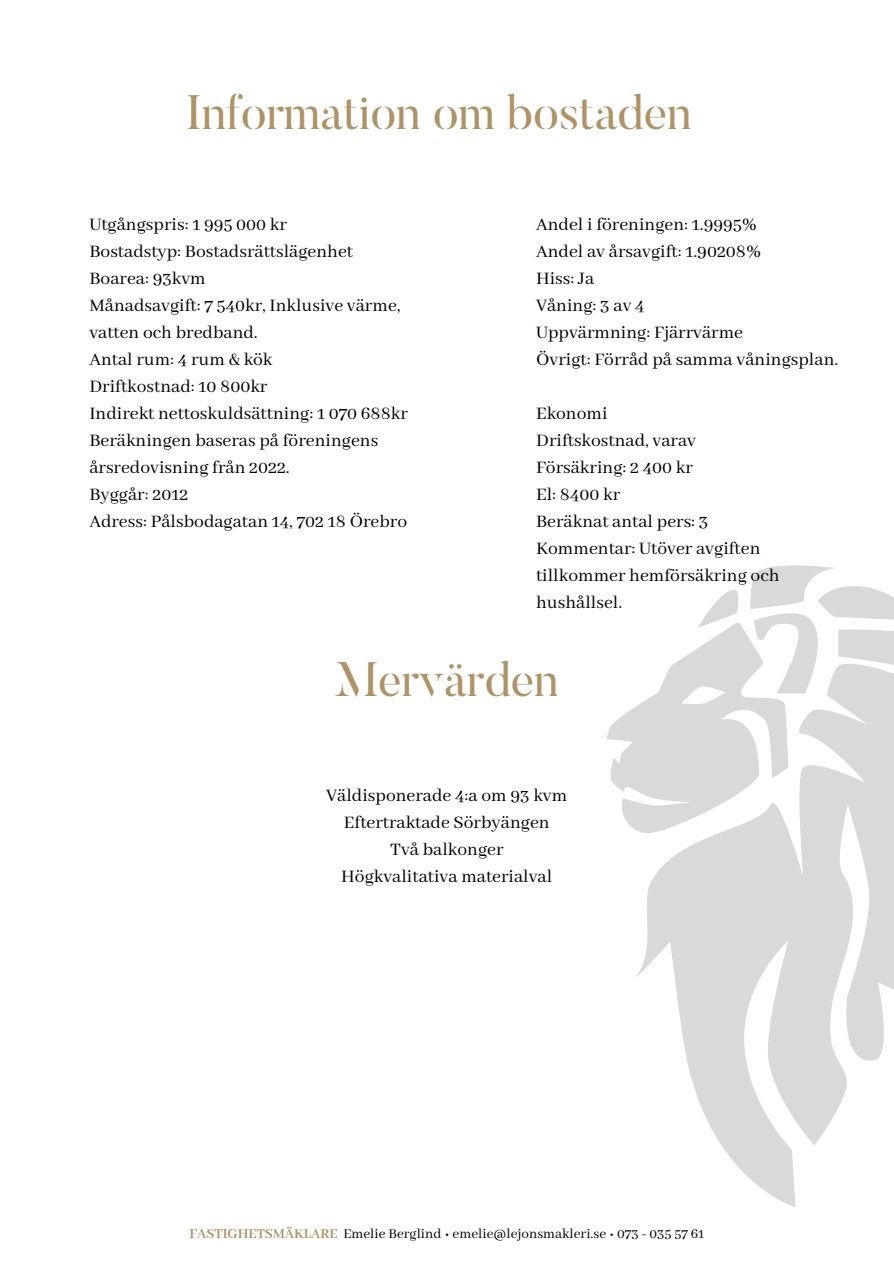
<style>
.page{position:relative;width:894px;height:1264px;background:#fff}
.page>*{position:absolute;margin:0;border:0;box-sizing:border-box;transform-origin:0 0}
.t1{font:48px "Butler Stencil";color:#ae9366}
.t2{font:19.5px/27px "Abhaya Libre";color:#000}
.t3{font:15px "Abhaya Libre";color:#000}
.s1{font-weight:700;color:#ae9366}
</style>
<div class="page">
<svg style="left:636px;top:835px;width:257px;height:372px;fill:#d9d9d9"></svg>
<svg style="left:607px;top:565px;width:286px;height:270px"></svg>
<p class="t1" style="left:185px;top:94px;width:507px">Information om bostaden</p>
<h1 class="t2" style="left:89px;top:212px;width:320px">Utgångspris: 1 995 000 kr<br>Bostadstyp: Bostadsrättslägenhet<br>Boarea: 93kvm<br>Månadsavgift: 7 540kr, Inklusive värme, vatten och bredband.<br>Antal rum: 4 rum &amp; kök<br>Driftkostnad: 10 800kr<br>Indirekt nettoskuldsättning: 1 070 688kr<br>Beräkningen baseras på föreningens årsredovisning från 2022.<br>Byggår: 2012<br>Adress: Pålsbodagatan 14, 702 18 Örebro</h1>
<h2 class="t2" style="left:536px;top:212px;width:303px">Andel i föreningen: 1.9995%<br>Andel av årsavgift: 1.90208%<br>Hiss: Ja<br>Våning: 3 av 4<br>Uppvärmning: Fjärrvärme<br>Övrigt: Förråd på samma våningsplan.</h2>
<p class="t2" style="left:536px;top:401px;width:245px">Ekonomi<br>Driftskostnad, varav<br>Försäkring: 2 400 kr<br>El: 8400 kr<br>Beräknat antal pers: 3<br>Kommentar: Utöver avgiften tillkommer hemförsäkring och hushållsel.</p>
<h2 class="t1" style="left:335px;top:661px;width:225px">Mervärden</h2>
<h2 class="t2" style="left:326px;top:782px;width:242px;text-align:center">Väldisponerade 4:a om 93 kvm<br>Eftertraktade Sörbyängen<br>Två balkonger<br>Högkvalitativa materialval</h2>
<h1 class="t3" style="left:189px;top:1224px;width:516px"><span class="s1">FASTIGHETSMÄKLARE</span> Emelie Berglind • emelie@lejonsmakleri.se • 073 - 035 57 61</h1>
</div>
